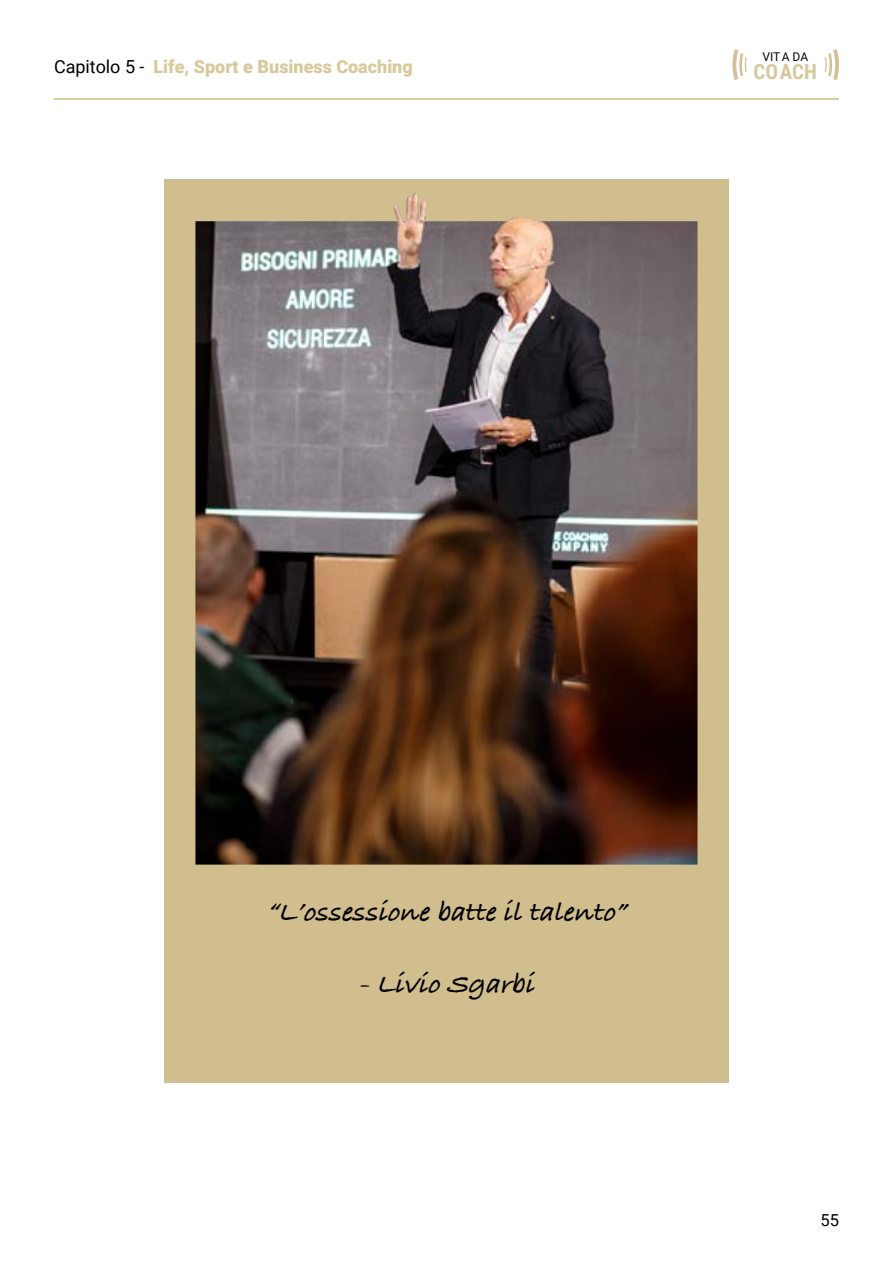
<style>
.page{position:relative;width:893px;height:1263px;background:#fff}
.page>*{position:absolute;margin:0;border:0;box-sizing:border-box;transform-origin:0 0}
.t1{font:italic 700 28.5px "Bradley Hand ITCTT";color:#000}
.t2{font:700 20.85px "Roboto Condensed";color:#d6c99e}
.t3{font:900 18px "Roboto";color:#d8c99b}
.t4{font:16.5px "Roboto";color:#000}
.t5{font:12px "Roboto";color:#050505}
.s1{font-weight:400;color:#000}
</style>
<div class="page">
<div style="left:164px;top:180px;width:565px;height:903px;background:#d1be8e"></div>
<svg style="left:825px;top:49px;width:14px;height:31px"></svg>
<svg style="left:732px;top:49px;width:15px;height:31px"></svg>
<hr style="left:54px;top:98px;width:785px;height:2px;background:#d8c99b">
<img style="left:195px;top:194px;width:502px;height:671px">
<p class="t5" style="left:762px;top:48px;width:47px">VITA DA</p>
<p class="t3" style="left:54px;top:54px;width:360px"><span class="s1">Capitolo 5 -</span> Life, Sport e Business Coaching</p>
<p class="t2" style="left:753px;top:57px;width:65px">COACH</p>
<p class="t1" style="left:267px;top:896px;width:369px">“L’ossessionebatteiltalento”</p>
<p class="t1" style="left:359px;top:968px;width:184px">-LivioSgarbi</p>
<p class="t4" style="left:820px;top:1209px;width:20px">55</p>
</div>
